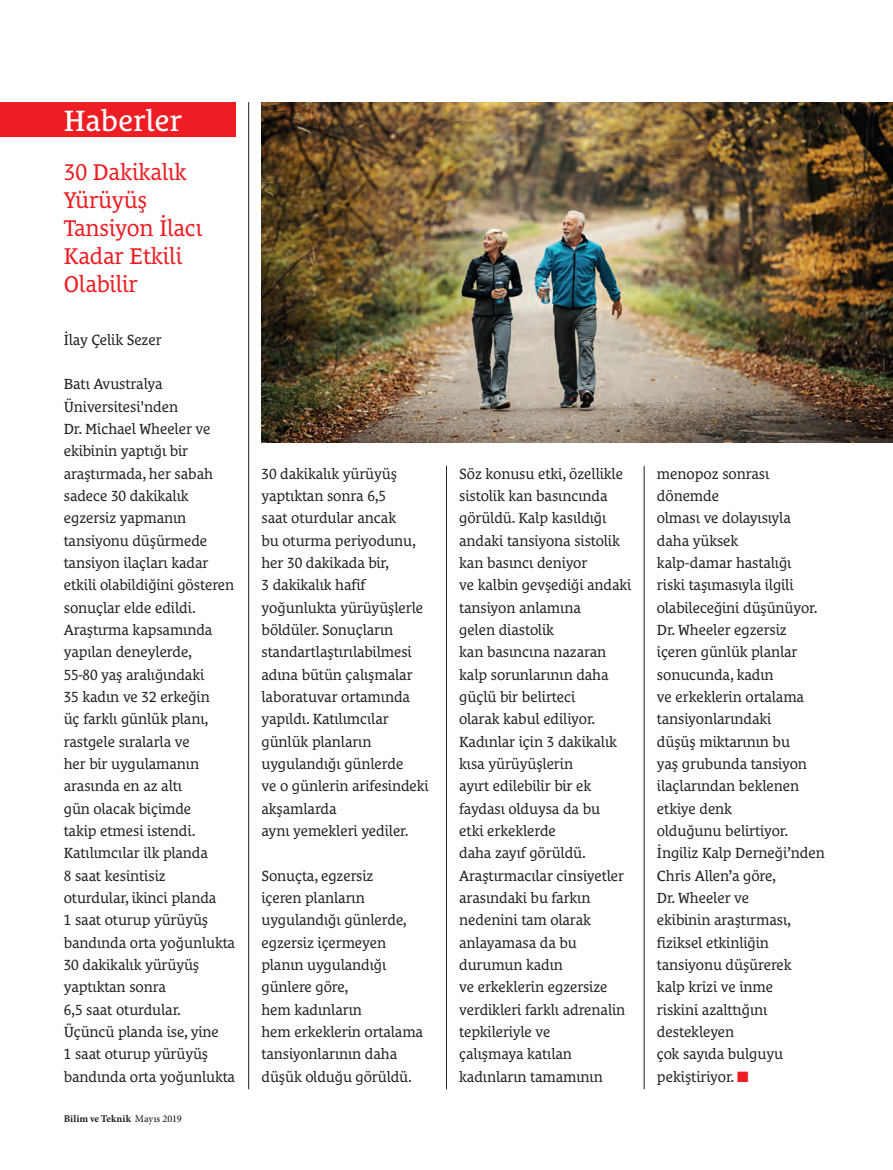
<style>
.page{position:relative;width:893px;height:1170px;background:#fff}
.page>*{position:absolute;margin:0;border:0;box-sizing:border-box;transform-origin:0 0}
.t1{font:30px "Le Monde Courrier Pro";color:#fff}
.t2{font:23.25px/27.9px "Le Monde Courrier Pro";letter-spacing:-.01em;color:#ee1d23}
.t3{font:15px/22.4px "Le Monde Courrier Pro";letter-spacing:-.01em;color:#231f20}
.t4{font:700 10.35px "Minion Pro";letter-spacing:.005em;color:#231f20}
.s1{font-weight:500}
.s2{color:#ee1d23}
</style>
<div class="page">
<hr style="left:446px;top:466px;width:1px;height:623px;background:#231f20">
<hr style="left:248px;top:102px;width:1px;height:987px;background:#231f20">
<hr style="left:644px;top:466px;width:1px;height:623px;background:#231f20">
<div style="left:0;top:102px;width:236px;height:34px;background:#ee1d23"></div>
<img style="left:261px;top:102px;width:632px;height:340px">
<h1 class="t1" style="left:64px;top:96px;width:120px">Haberler</h1>
<h2 class="t2" style="left:64px;top:155px;width:140px">30 Dakikalık<br>Yürüyüş<br>Tansiyon İlacı<br>Kadar Etkili<br>Olabilir</h2>
<p class="t3" style="left:64px;top:326px;width:99px">İlay Çelik Sezer</p>
<p class="t3" style="left:64px;top:371px;width:173px">Batı Avustralya<br>Üniversitesi'nden<br>Dr. Michael Wheeler ve ekibinin yaptığı bir araştırmada, her sabah sadece 30 dakikalık egzersiz yapmanın tansiyonu düşürmede tansiyon ilaçları kadar etkili olabildiğini gösteren sonuçlar elde edildi.<br>Araştırma kapsamında yapılan deneylerde,<br>55-80 yaş aralığındaki<br>35 kadın ve 32 erkeğin<br>üç farklı günlük planı, rastgele sıralarla ve<br>her bir uygulamanın arasında en az altı<br>gün olacak biçimde<br>takip etmesi istendi.<br>Katılımcılar ilk planda<br>8 saat kesintisiz<br>oturdular, ikinci planda<br>1 saat oturup yürüyüş bandında orta yoğunlukta<br>30 dakikalık yürüyüş yaptıktan sonra<br>6,5 saat oturdular.<br>Üçüncü planda ise, yine<br>1 saat oturup yürüyüş bandında orta yoğunlukta</p>
<p class="t4" style="left:64px;top:1111px;width:119px">Bilim ve Teknik <span class="s1">Mayıs 2019</span></p>
<p class="t3" style="left:261px;top:460px;width:169px">30 dakikalık yürüyüş yaptıktan sonra 6,5<br>saat oturdular ancak<br>bu oturma periyodunu, her 30 dakikada bir,<br>3 dakikalık hafif yoğunlukta yürüyüşlerle böldüler. Sonuçların standartlaştırılabilmesi adına bütün çalışmalar laboratuvar ortamında yapıldı. Katılımcılar günlük planların uygulandığı günlerde<br>ve o günlerin arifesindeki akşamlarda<br>aynı yemekleri yediler.</p>
<p class="t3" style="left:261px;top:862px;width:163px">Sonuçta, egzersiz<br>içeren planların uygulandığı günlerde, egzersiz içermeyen planın uygulandığı günlere göre,<br>hem kadınların<br>hem erkeklerin ortalama tansiyonlarının daha düşük olduğu görüldü.</p>
<p class="t3" style="left:459px;top:460px;width:174px">Söz konusu etki, özellikle sistolik kan basıncında görüldü. Kalp kasıldığı andaki tansiyona sistolik kan basıncı deniyor<br>ve kalbin gevşediği andaki tansiyon anlamına<br>gelen diastolik<br>kan basıncına nazaran kalp sorunlarının daha güçlü bir belirteci<br>olarak kabul ediliyor.<br>Kadınlar için 3 dakikalık kısa yürüyüşlerin<br>ayırt edilebilir bir ek faydası olduysa da bu<br>etki erkeklerde<br>daha zayıf görüldü.<br>Araştırmacılar cinsiyetler arasındaki bu farkın nedenini tam olarak anlayamasa da bu durumun kadın<br>ve erkeklerin egzersize verdikleri farklı adrenalin tepkileriyle ve<br>çalışmaya katılan kadınların tamamının</p>
<p class="t3" style="left:657px;top:460px;width:169px">menopoz sonrası dönemde<br>olması ve dolayısıyla daha yüksek<br>kalp-damar hastalığı<br>riski taşımasıyla ilgili olabileceğini düşünüyor.<br>Dr. Wheeler egzersiz içeren günlük planlar sonucunda, kadın<br>ve erkeklerin ortalama tansiyonlarındaki<br>düşüş miktarının bu<br>yaş grubunda tansiyon ilaçlarından beklenen etkiye denk<br>olduğunu belirtiyor.<br>İngiliz Kalp Derneği’nden<br>Chris Allen’a göre,<br>Dr. Wheeler ve<br>ekibinin araştırması, fiziksel etkinliğin tansiyonu düşürerek<br>kalp krizi ve inme<br>riskini azalttığını destekleyen<br>çok sayıda bulguyu pekiştiriyor. <span class="s2">■</span></p>
</div>
